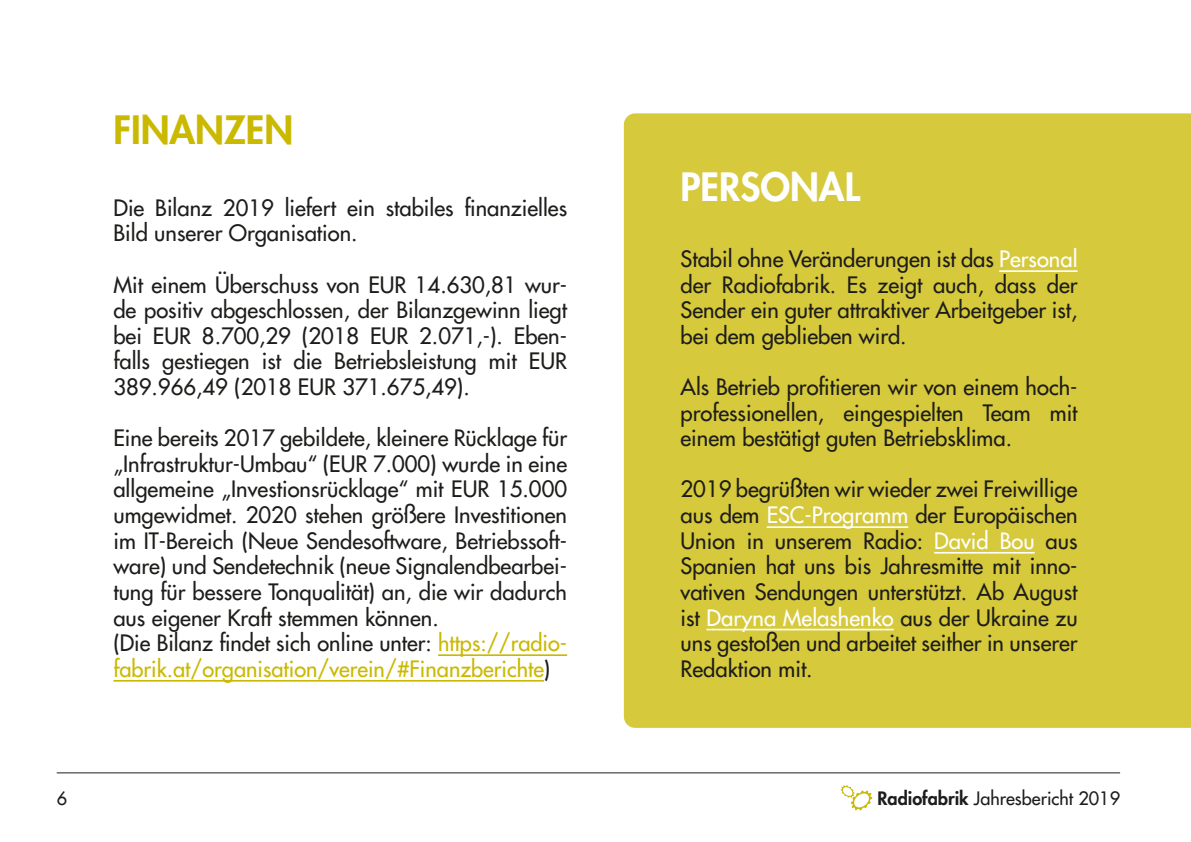
<style>
.page{position:relative;width:1191px;height:842px;background:#fff}
.page>*{position:absolute;margin:0;border:0;box-sizing:border-box;transform-origin:0 0}
.t1{font:800 38px "Futura LT";color:#cab900}
.t2{font:800 38px "Futura LT";color:#fff}
.t3{font:22px/25.6px "Futura LT";color:#1d1d1b;text-align:justify}
.t4{font:18px "Futura LT";color:#1d1d1b}
.s1{color:#cab900}
.s2{color:#fff}
.s3{font-weight:800}
</style>
<div class="page">
<hr style="left:57px;top:772px;width:1063px;height:1px;background:#1d1d1b">
<svg style="left:840px;top:785px;width:32px;height:25px"></svg>
<hr style="left:438px;top:654px;width:129px;height:2px;background:#cab900">
<hr style="left:113px;top:680px;width:431px;height:2px;background:#cab900">
<div style="left:624px;top:113px;width:567px;height:615px;background:#d6c93b"></div>
<hr style="left:999px;top:270px;width:78px;height:2px;background:#fff">
<hr style="left:766px;top:526px;width:142px;height:2px;background:#fff">
<hr style="left:934px;top:552px;width:100px;height:2px;background:#fff">
<hr style="left:706px;top:629px;width:187px;height:1px;background:#fff">
<h1 class="t1" style="left:113px;top:104px;width:181px">FINANZEN</h1>
<p class="t3" style="left:113px;top:195px;width:455px">Die Bilanz 2019 liefert ein stabiles finanzielles<br>Bild unserer Organisation.</p>
<p class="t3" style="left:113px;top:272px;width:455px">Mit einem Überschuss von EUR 14.630,81 wur&shy;de positiv abgeschlossen, der Bilanzgewinn liegt bei EUR 8.700,29 (2018 EUR 2.071,-). Eben&shy;falls gestiegen ist die Betriebsleistung mit EUR 389.966,49 (2018 EUR 371.675,49).</p>
<p class="t3" style="left:113px;top:425px;width:455px;text-align:left">Eine bereits 2017 gebildete, kleinere Rücklage für „Infrastruktur-Umbau“ (EUR 7.000) wurde in eine allgemeine „Investionsrücklage“ mit EUR 15.000 umgewidmet. 2020 stehen größere Investitionen im IT-Bereich (Neue Sendesoftware, Betriebssoft&shy;ware) und Sendetechnik (neue Signalendbearbei&shy;tung für bessere Tonqualität) an, die wir dadurch aus eigener Kraft stemmen können.<br>(Die Bilanz findet sich online unter: <span class="s1">https://radio&shy;fabrik.at/organisation/verein/#Finanzberichte</span>)</p>
<h1 class="t2" style="left:680px;top:161px;width:181px">PERSONAL</h1>
<p class="t3" style="left:680px;top:246px;width:398px">Stabil ohne Veränderungen ist das <span class="s2">Personal </span>der Radiofabrik. Es zeigt auch, dass der Sender ein guter attraktiver Arbeitgeber ist, bei dem geblieben wird.</p>
<p class="t3" style="left:680px;top:374px;width:398px">Als Betrieb profitieren wir von einem hoch&shy;professionellen, eingespielten Team mit einem bestätigt guten Betriebsklima.</p>
<p class="t3" style="left:680px;top:476px;width:398px">2019 begrüßten wir wieder zwei Freiwillige aus dem <span class="s2">ESC-Programm</span> der Europäischen Union in unserem Radio: <span class="s2">David Bou</span> aus Spanien hat uns bis Jahresmitte mit inno&shy;vativen Sendungen unterstützt. Ab August ist <span class="s2">Daryna Melashenko</span> aus der Ukraine zu uns gestoßen und arbeitet seither in unserer Redaktion mit.</p>
<p class="t4" style="left:57px;top:786px;width:12px">6</p>
<p class="t4" style="left:877px;top:786px;width:244px"><span class="s3">Radiofabrik</span> Jahresbericht 2019</p>
</div>
